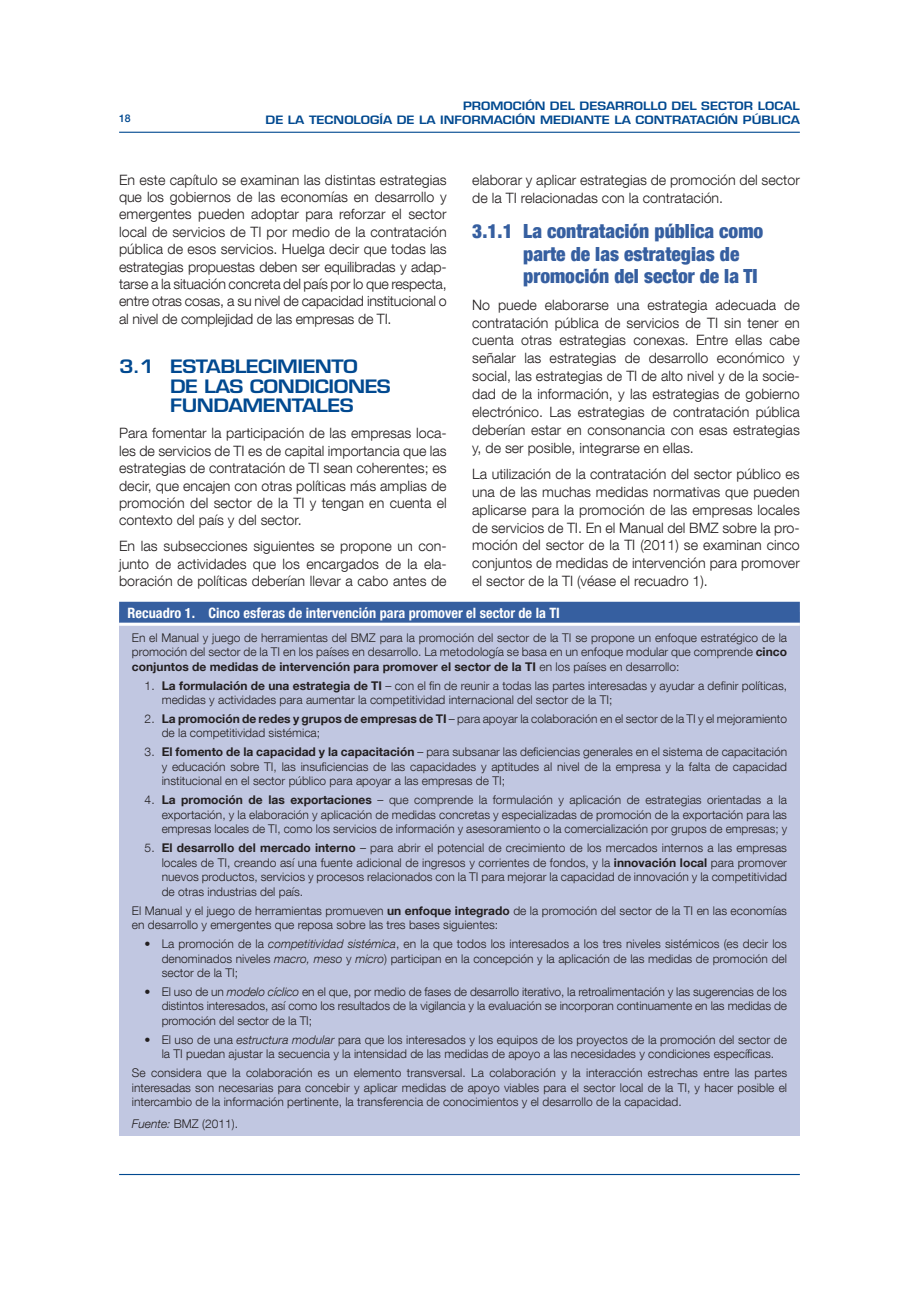
<style>
.page{position:relative;width:919px;height:1289px;background:#fff}
.page>*{position:absolute;margin:0;border:0;box-sizing:border-box;transform-origin:0 0}
.Subtítulo_1_1_1{font:900 condensed 19.5px/22.5px "Helvetica Neue LT Com";color:#365fa0}
.Subtítulo_1_1{font:600 18px/19.6px "Eurostile LT Std";letter-spacing:-.025em;color:#014990;scale:1.15 1}
.Body_Text{font:300 14.25px/17.4px "Helvetica Neue LT Com";color:#231f20;text-align:justify}
.Recuadro_título_file{font:700 condensed 14.25px "Helvetica Neue LT Com";color:#fff}
.Recuadro_1{font:300 12px/14.5px "Helvetica Neue LT Com";color:#231f20;text-align:justify}
.Recuadros_Body{font:300 12px/14.5px "Helvetica Neue LT Com";color:#231f20;text-align:justify}
.fuente{font:300 12px "Helvetica Neue LT Com";color:#231f20}
.t1{font:600 11.25px/14.2px "Eurostile LT Std";color:#014990;text-align:right;scale:1.15 1}
.t2{font:500 10.5px "Helvetica Neue LT Com";color:#014990}
.s1{font-weight:700}
.s2{font-style:italic}
</style>
<div class="page">
<hr style="left:119px;top:132px;width:680px;height:1px;background:#014990">
<hr style="left:119px;top:1173px;width:680px;height:1px;background:#014990">
<div style="left:119px;top:612px;width:680px;height:523px;background:#c1c7e1"></div>
<div style="left:119px;top:601px;width:680px;height:21px;background:#365fa0"></div>
<hr style="left:119px;top:622px;width:680px;height:3px;background:#fff">
<p class="t2" style="left:119px;top:112px;width:13px">18</p>
<p class="t1" style="left:265px;top:99px;width:466px">PROMOCIÓN DEL DESARROLLO DEL SECTOR LOCAL<br>DE LA TECNOLOGÍA DE LA INFORMACIÓN MEDIANTE LA CONTRATACIÓN PÚBLICA</p>
<p class="Body_Text" style="left:119px;top:170px;width:329px">En este capítulo se examinan las distintas estrategias que los gobiernos de las economías en desarrollo y emergentes pueden adoptar para reforzar el sector local de servicios de TI por medio de la contratación pública de esos servicios. Huelga decir que todas las estrategias propuestas deben ser equilibradas y adap&shy;tarse a la situación concreta del país por lo que respecta, entre otras cosas, a su nivel de capacidad institucional o al nivel de complejidad de las empresas de TI.</p>
<p class="Subtítulo_1_1" style="left:170px;top:356px;width:193px;text-indent:-51px">3.1 ESTABLECIMIENTO<br>DE LAS CONDICIONES<br>FUNDAMENTALES</p>
<p class="Body_Text" style="left:119px;top:424px;width:329px">Para fomentar la participación de las empresas loca&shy;les de servicios de TI es de capital importancia que las estrategias de contratación de TI sean coherentes; es decir, que encajen con otras políticas más amplias de promoción del sector de la TI y tengan en cuenta el contexto del país y del sector.</p>
<p class="Body_Text" style="left:119px;top:537px;width:329px">En las subsecciones siguientes se propone un con&shy;junto de actividades que los encargados de la ela&shy;boración de políticas deberían llevar a cabo antes de</p>
<p class="Body_Text" style="left:472px;top:170px;width:329px;line-height:18px">elaborar y aplicar estrategias de promoción del sector de la TI relacionadas con la contratación.</p>
<p class="Subtítulo_1_1_1" style="left:523px;top:220px;width:241px;text-indent:-51px">3.1.1 La contratación pública como parte de las estrategias de promoción del sector de la TI</p>
<p class="Body_Text" style="left:472px;top:295px;width:329px;line-height:18px">No puede elaborarse una estrategia adecuada de contratación pública de servicios de TI sin tener en cuenta otras estrategias conexas. Entre ellas cabe señalar las estrategias de desarrollo económico y social, las estrategias de TI de alto nivel y de la socie&shy;dad de la información, y las estrategias de gobierno electrónico. Las estrategias de contratación pública deberían estar en consonancia con esas estrategias y, de ser posible, integrarse en ellas.</p>
<p class="Body_Text" style="left:472px;top:465px;width:329px">La utilización de la contratación del sector público es una de las muchas medidas normativas que pueden aplicarse para la promoción de las empresas locales de servicios de TI. En el Manual del BMZ sobre la pro&shy;moción del sector de la TI (2011) se examinan cinco conjuntos de medidas de intervención para promover el sector de la TI (véase el recuadro 1).</p>
<p class="Recuadro_título_file" style="left:128px;top:604px;width:434px">Recuadro 1. Cinco esferas de intervención para promover el sector de la TI</p>
<p class="Recuadros_Body" style="left:132px;top:629px;width:656px">En el Manual y juego de herramientas del BMZ para la promoción del sector de la TI se propone un enfoque estratégico de la promoción del sector de la TI en los países en desarrollo. La metodología se basa en un enfoque modular que comprende <span class="s1">cinco conjuntos de medidas de intervención para promover el sector de la TI</span> en los países en desarrollo:</p>
<p class="Recuadro_1" style="left:162px;top:677px;width:627px;text-indent:-17px">1. <span class="s1">La formulación de una estrategia de TI</span> – con el fin de reunir a todas las partes interesadas y ayudar a definir políticas, medidas y actividades para aumentar la competitividad internacional del sector de la TI;</p>
<p class="Recuadro_1" style="left:162px;top:711px;width:627px;text-indent:-17px">2. <span class="s1">La promoción de redes y grupos de empresas de TI</span> – para apoyar la colaboración en el sector de la TI y el mejoramiento de la competitividad sistémica;</p>
<p class="Recuadro_1" style="left:162px;top:744px;width:627px;text-indent:-17px">3. <span class="s1">El fomento de la capacidad y la capacitación</span> – para subsanar las deficiencias generales en el sistema de capacitación y educación sobre TI, las insuficiencias de las capacidades y aptitudes al nivel de la empresa y la falta de capacidad institucional en el sector público para apoyar a las empresas de TI;</p>
<p class="Recuadro_1" style="left:162px;top:792px;width:627px;text-indent:-17px">4. <span class="s1">La promoción de las exportaciones</span> – que comprende la formulación y aplicación de estrategias orientadas a la exportación, y la elaboración y aplicación de medidas concretas y especializadas de promoción de la exportación para las empresas locales de TI, como los servicios de información y asesoramiento o la comercialización por grupos de empresas; y</p>
<p class="Recuadro_1" style="left:162px;top:840px;width:627px;text-indent:-17px">5. <span class="s1">El desarrollo del mercado interno</span> – para abrir el potencial de crecimiento de los mercados internos a las empresas locales de TI, creando así una fuente adicional de ingresos y corrientes de fondos, y la <span class="s1">innovación local</span> para promover nuevos productos, servicios y procesos relacionados con la TI para mejorar la capacidad de innovación y la competitividad de otras industrias del país.</p>
<p class="Recuadros_Body" style="left:132px;top:902px;width:656px">El Manual y el juego de herramientas promueven <span class="s1">un enfoque integrado</span> de la promoción del sector de la TI en las economías en desarrollo y emergentes que reposa sobre las tres bases siguientes:</p>
<p class="Recuadro_1" style="left:162px;top:936px;width:626px;text-indent:-17px">• La promoción de la <span class="s2">competitividad sistémica</span>, en la que todos los interesados a los tres niveles sistémicos (es decir los denominados niveles <span class="s2">macro, meso</span> y <span class="s2">micro</span>) participan en la concepción y la aplicación de las medidas de promoción del sector de la TI;</p>
<p class="Recuadro_1" style="left:162px;top:984px;width:627px;text-indent:-17px">• El uso de un <span class="s2">modelo cíclico</span> en el que, por medio de fases de desarrollo iterativo, la retroalimentación y las sugerencias de los distintos interesados, así como los resultados de la vigilancia y la evaluación se incorporan continuamente en las medidas de promoción del sector de la TI;</p>
<p class="Recuadro_1" style="left:145px;top:1031px;width:644px;text-align:center">• El uso de una <span class="s2">estructura modular</span> para que los interesados y los equipos de los proyectos de la promoción del sector de la TI puedan ajustar la secuencia y la intensidad de las medidas de apoyo a las necesidades y condiciones específicas.</p>
<p class="Recuadros_Body" style="left:132px;top:1065px;width:656px">Se considera que la colaboración es un elemento transversal. La colaboración y la interacción estrechas entre las partes interesadas son necesarias para concebir y aplicar medidas de apoyo viables para el sector local de la TI, y hacer posible el intercambio de la información pertinente, la transferencia de conocimientos y el desarrollo de la capacidad.</p>
<p class="fuente" style="left:132px;top:1116px;width:108px"><span class="s2">Fuente:</span> BMZ (2011).</p>
</div>
